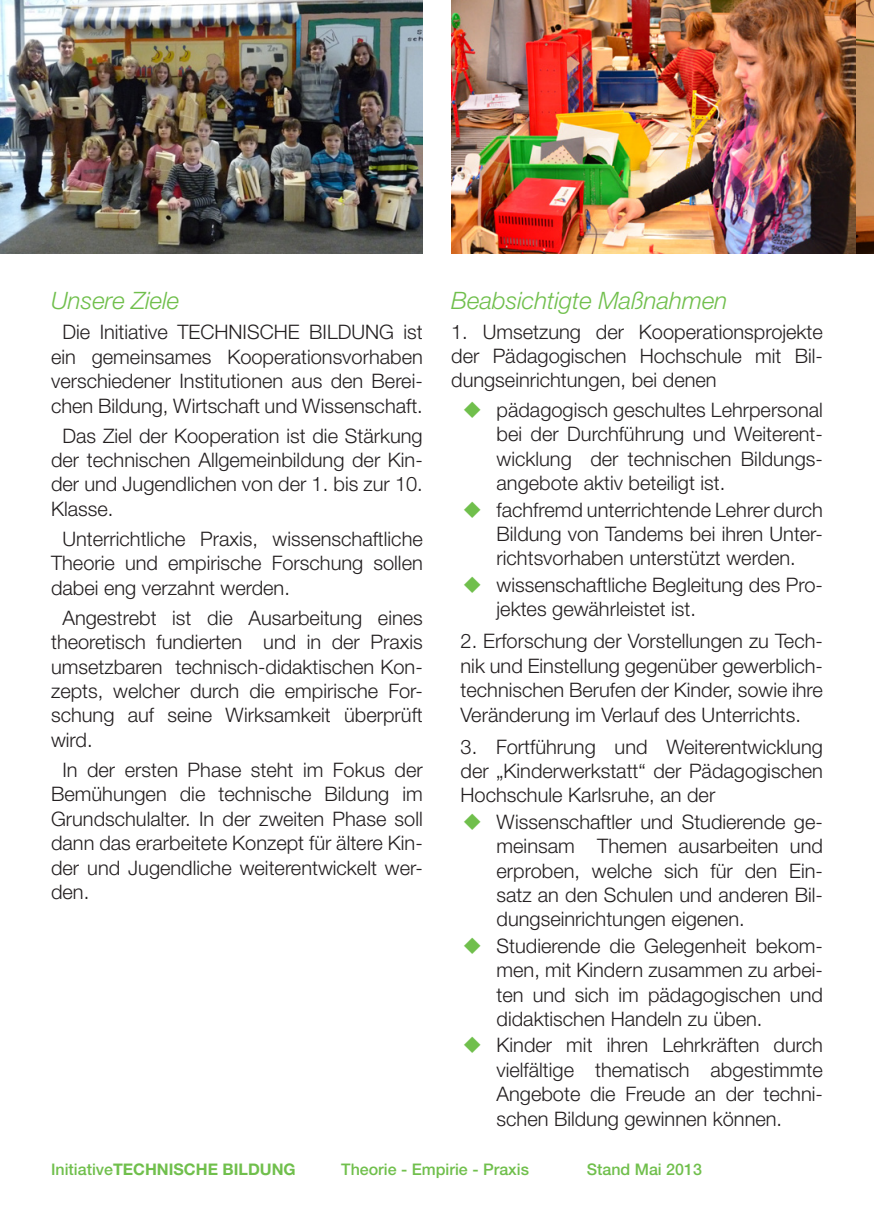
<style>
.page{position:relative;width:874px;height:1225px;background:#fff}
.page>*{position:absolute;margin:0;border:0;box-sizing:border-box;transform-origin:0 0}
.Zwischenüberschrift{font:italic 300 24px "Helvetica Neue LT Std";color:#70bf4c}
.Fließtext{font:300 20px/24.4px "Helvetica Neue LT Std";color:#231f20;text-align:justify}
.Aufzählung{font:300 20px/24.4px "Helvetica Neue LT Std";color:#231f20;text-align:justify}
.Zwischenüberschrift-2{font:300 20px/24px "Helvetica Neue LT Std";color:#231f20;text-align:justify}
.t1{font:500 16px "Helvetica Neue LT Std";color:#70bf4c}
.t2{font:700 16px "Helvetica Neue LT Std";color:#70bf4c}
.s1{font-weight:500}
</style>
<div class="page">
<img style="left:451px;top:0;width:422px;height:253px">
<img style="left:0;top:0;width:422px;height:253px">
<p class="Zwischenüberschrift" style="left:51px;top:286px;width:130px">Unsere Ziele</p>
<p class="Fließtext" style="left:51px;top:319px;width:373px;text-align:center">Die Initiative TECHNISCHE BILDUNG ist ein gemeinsames Kooperationsvorhaben verschiedener Institutionen aus den Berei&shy;chen Bildung, Wirtschaft und Wissenschaft.</p>
<p class="Fließtext" style="left:51px;top:423px;width:373px;text-indent:11px">Das Ziel der Kooperation ist die Stärkung der technischen Allgemeinbildung der Kin&shy;der und Jugendlichen von der 1. bis zur 10.<br>Klasse.</p>
<p class="Fließtext" style="left:51px;top:526px;width:373px;text-indent:11px">Unterrichtliche Praxis, wissenschaftliche Theorie und empirische Forschung sollen dabei eng verzahnt werden.</p>
<p class="Fließtext" style="left:51px;top:605px;width:373px;text-indent:11px">Angestrebt ist die Ausarbeitung eines theoretisch fundierten und in der Praxis umsetzbaren technisch-didaktischen Kon&shy;zepts, welcher durch die empirische For&shy;schung auf seine Wirksamkeit überprüft wird.</p>
<p class="Fließtext" style="left:51px;top:757px;width:373px;text-indent:11px">In der ersten Phase steht im Fokus der Bemühungen die technische Bildung im Grundschulalter. In der zweiten Phase soll dann das erarbeitete Konzept für ältere Kin&shy;der und Jugendliche weiterentwickelt wer&shy;den.</p>
<p class="Zwischenüberschrift" style="left:451px;top:286px;width:278px">Beabsichtigte Maßnahmen</p>
<p class="Zwischenüberschrift-2" style="left:451px;top:319px;width:373px">1. Umsetzung der Kooperationsprojekte der Pädagogischen Hochschule mit Bil&shy;dungseinrichtungen, bei denen</p>
<p class="Fließtext" style="left:496px;top:397px;width:327px">pädagogisch geschultes Lehrpersonal bei der Durchführung und Weiterent&shy;wicklung der technischen Bildungs&shy;angebote aktiv beteiligt ist.</p>
<p class="Fließtext" style="left:496px;top:497px;width:327px">fachfremd unterrichtende Lehrer durch Bildung von Tandems bei ihren Unter&shy;richtsvorhaben unterstützt werden.</p>
<p class="Fließtext" style="left:496px;top:572px;width:327px">wissenschaftliche Begleitung des Pro&shy;jektes gewährleistet ist.</p>
<p class="Aufzählung" style="left:460px;top:628px;width:364px">2. Erforschung der Vorstellungen zu Tech&shy;nik und Einstellung gegenüber gewerblich&shy;technischen Berufen der Kinder, sowie ihre Veränderung im Verlauf des Unterrichts.</p>
<p class="Aufzählung" style="left:460px;top:734px;width:363px">3. Fortführung und Weiterentwicklung der „Kinderwerkstatt“ der Pädagogischen Hochschule Karlsruhe, an der</p>
<p class="Fließtext" style="left:496px;top:809px;width:327px">Wissenschaftler und Studierende ge&shy;meinsam Themen ausarbeiten und erproben, welche sich für den Ein&shy;satz an den Schulen und anderen Bil&shy;dungseinrichtungen eigenen.</p>
<p class="Fließtext" style="left:496px;top:933px;width:327px">Studierende die Gelegenheit bekom&shy;men, mit Kindern zusammen zu arbei&shy;ten und sich im pädagogischen und didaktischen Handeln zu üben.</p>
<p class="Fließtext" style="left:496px;top:1032px;width:328px">Kinder mit ihren Lehrkräften durch vielfältige thematisch abgestimmte Angebote die Freude an der techni&shy;schen Bildung gewinnen können.</p>
<p class="t2" style="left:51px;top:1159px;width:246px"><span class="s1">Initiative</span>TECHNISCHE BILDUNG</p>
<p class="t1" style="left:341px;top:1160px;width:189px">Theorie - Empirie - Praxis</p>
<p class="t1" style="left:586px;top:1160px;width:117px">Stand Mai 2013</p>
</div>
